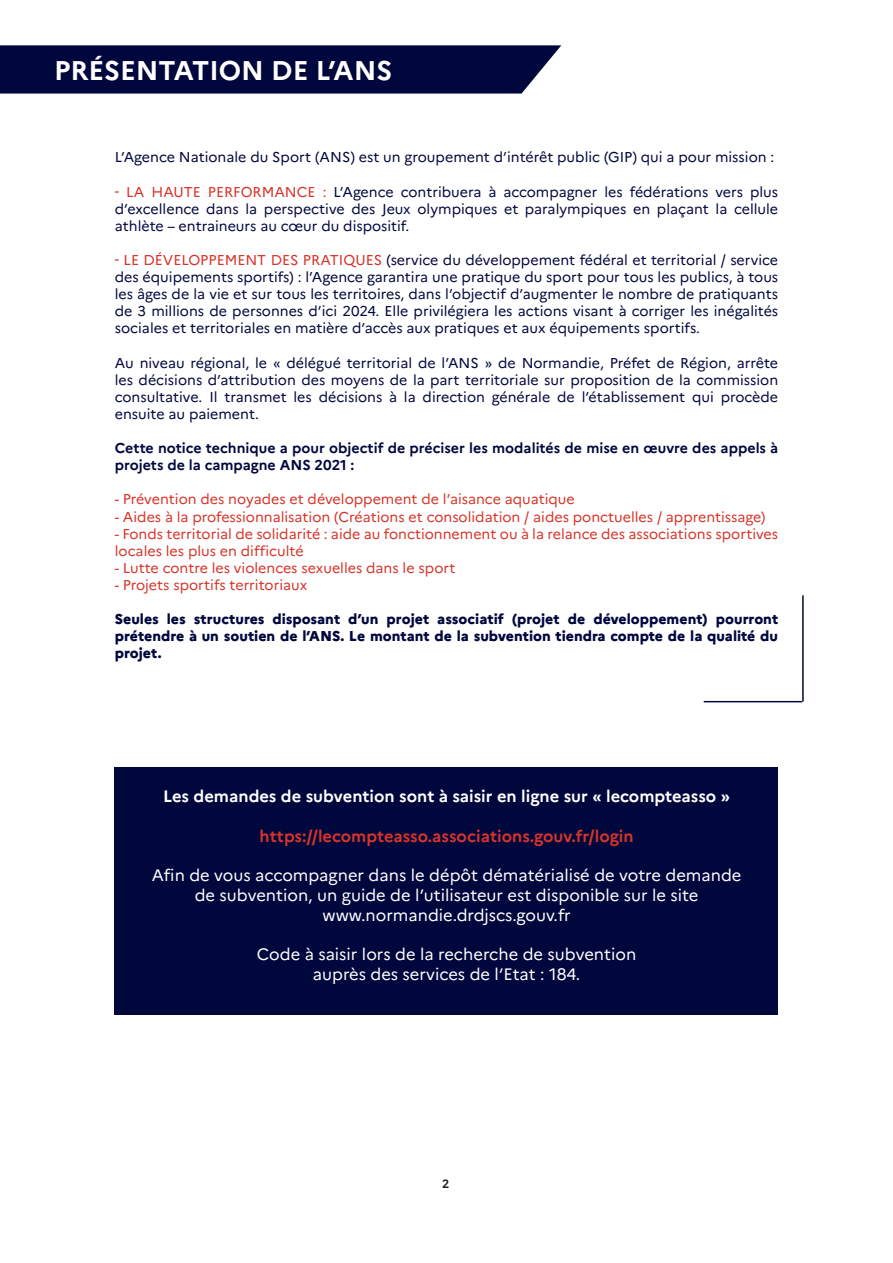
<style>
.page{position:relative;width:893px;height:1263px;background:#fff}
.page>*{position:absolute;margin:0;border:0;box-sizing:border-box;transform-origin:0 0}
.t1{font:700 27px "Marianne";color:#fff}
.t2{font:16.5px/19.8px "Marianne";color:#fff;text-align:center}
.t3{font:700 16.5px "Marianne";color:#fff}
.t4{font:700 16.5px "Marianne";color:#d73329}
.t5{font:14.25px/17.1px "Marianne";color:#00073d;text-align:justify}
.t6{font:14.25px/17.1px "Marianne";color:#d73329}
.t7{font:800 14.25px/17.1px "Marianne";color:#00073d;text-align:justify}
.t8{font:700 14.25px/17.1px "Marianne";color:#00073d}
.t9{font:700 12px "Marianne";color:#231f20}
.s1{color:#d73329}
</style>
<div class="page">
<svg style="left:0;top:45px;width:561px;height:49px;background:#0c1346"></svg>
<hr style="left:802px;top:595px;width:2px;height:107px;background:#00073d">
<hr style="left:704px;top:701px;width:98px;height:1px;background:#00073d">
<div style="left:115px;top:767px;width:663px;height:247px;background:#00073d"></div>
<p class="t1" style="left:54px;top:54px;width:340px">PRÉSENTATION DE L’ANS</p>
<p class="t5" style="left:115px;top:149px;width:661px">L’Agence Nationale du Sport (ANS) est un groupement d’intérêt public (GIP) qui a pour mission :</p>
<p class="t5" style="left:115px;top:183px;width:665px"><span class="s1">- LA HAUTE PERFORMANCE :</span> L’Agence contribuera à accompagner les fédérations vers plus d’excellence dans la perspective des Jeux olympiques et paralympiques en plaçant la cellule athlète – entraineurs au cœur du dispositif.</p>
<p class="t5" style="left:115px;top:251px;width:665px"><span class="s1">- LE DÉVELOPPEMENT DES PRATIQUES</span> (service du développement fédéral et territorial / service des équipements sportifs) : l’Agence garantira une pratique du sport pour tous les publics, à tous les âges de la vie et sur tous les territoires, dans l’objectif d’augmenter le nombre de pratiquants de 3 millions de personnes d’ici 2024. Elle privilégiera les actions visant à corriger les inégalités sociales et territoriales en matière d’accès aux pratiques et aux équipements sportifs.</p>
<p class="t5" style="left:115px;top:354px;width:665px">Au niveau régional, le « délégué territorial de l’ANS » de Normandie, Préfet de Région, arrête les décisions d’attribution des moyens de la part territoriale sur proposition de la commission consultative. Il transmet les décisions à la direction générale de l’établissement qui procède ensuite au paiement.</p>
<p class="t8" style="left:115px;top:439px;width:665px">Cette notice technique a pour objectif de préciser les modalités de mise en œuvre des appels à projets de la campagne ANS 2021 :</p>
<p class="t6" style="left:115px;top:491px;width:461px">- Prévention des noyades et développement de l’aisance aquatique</p>
<p class="t6" style="left:115px;top:508px;width:652px">- Aides à la professionnalisation (Créations et consolidation / aides ponctuelles / apprentissage)</p>
<p class="t6" style="left:115px;top:525px;width:665px">- Fonds territorial de solidarité : aide au fonctionnement ou à la relance des associations sportives locales les plus en difficulté</p>
<p class="t6" style="left:115px;top:559px;width:342px">- Lutte contre les violences sexuelles dans le sport</p>
<p class="t6" style="left:115px;top:576px;width:194px">- Projets sportifs territoriaux</p>
<p class="t7" style="left:115px;top:610px;width:665px">Seules les structures disposant d’un projet associatif (projet de développement) pourront prétendre à un soutien de l’ANS. Le montant de la subvention tiendra compte de la qualité du projet.</p>
<p class="t3" style="left:163px;top:786px;width:568px">Les demandes de subvention sont à saisir en ligne sur « lecompteasso »</p>
<p class="t4" style="left:260px;top:825px;width:376px">https://lecompteasso.associations.gouv.fr/login</p>
<p class="t2" style="left:152px;top:865px;width:591px">Afin de vous accompagner dans le dépôt dématérialisé de votre demande de subvention, un guide de l’utilisateur est disponible sur le site</p>
<p class="t2" style="left:322px;top:905px;width:250px">www.normandie.drdjscs.gouv.fr</p>
<p class="t2" style="left:257px;top:944px;width:381px">Code à saisir lors de la recherche de subvention</p>
<p class="t2" style="left:313px;top:964px;width:269px">auprès des services de l’Etat : 184.</p>
<p class="t9" style="left:442px;top:1177px;width:9px">2</p>
</div>
